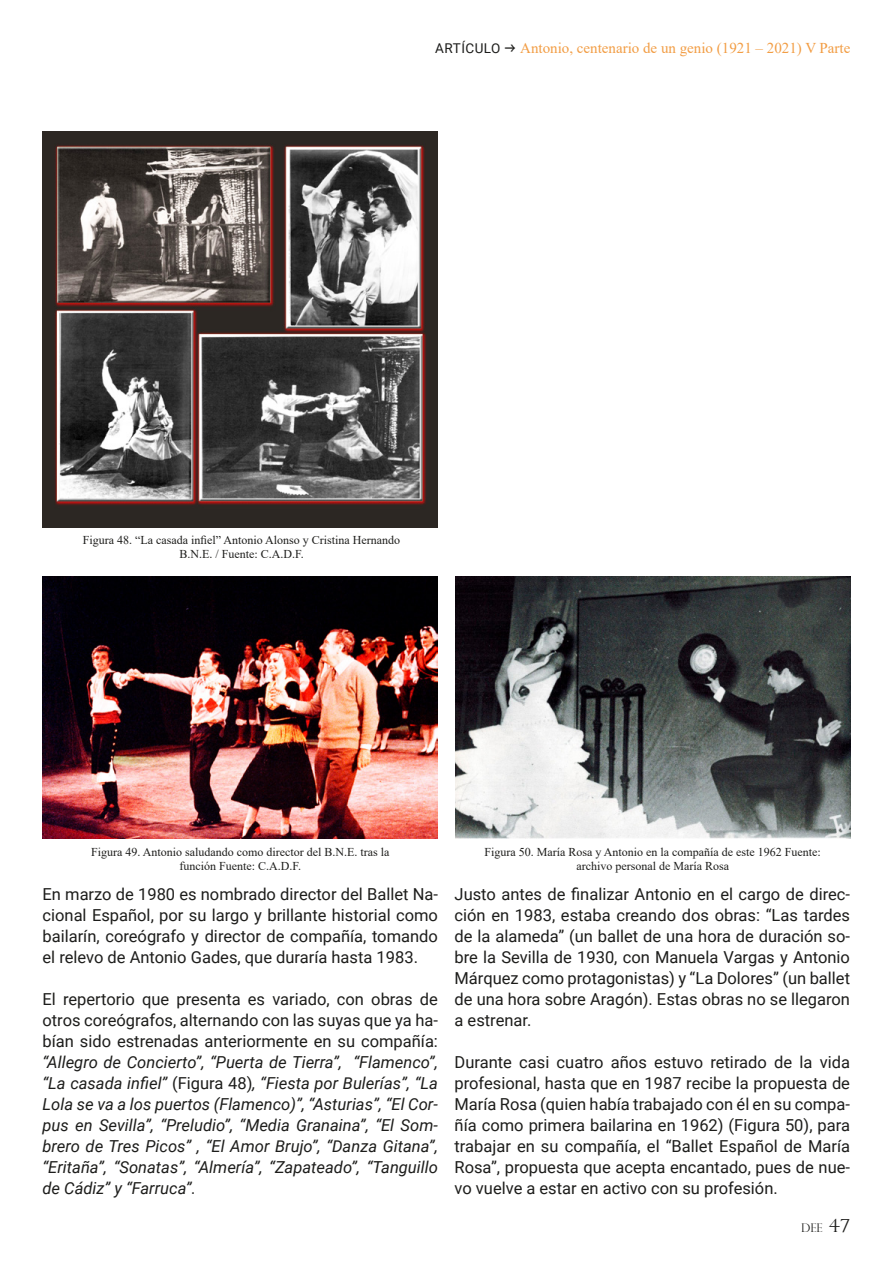
<style>
.page{position:relative;width:893px;height:1263px;background:#fff}
.page>*{position:absolute;margin:0;border:0;box-sizing:border-box;transform-origin:0 0}
.t1{font:16.5px/21px "Roboto";color:#1d1d1b;text-align:justify}
.t2{font:italic 16.5px/21px "Roboto";color:#1d1d1b;text-align:justify}
.t3{font:15px "Times New Roman";color:#f29d44}
.t4{font:12px/14.4px "Times New Roman";color:#1d1d1b;text-align:center}
.t5{font:300 12px "Perpetua Titling";color:#1d1d1b}
.s1{font-family:"Roboto";font-size:13.5px;color:#1d1d1b}
.s2{font-family:"Sharp Grotesk Book 20";font-size:13.5px;color:#1d1d1b}
.s3{font-style:normal}
.s4{font-size:18px}
</style>
<div class="page">
<img style="left:43px;top:132px;width:395px;height:395px">
<img style="left:43px;top:576px;width:395px;height:263px">
<img style="left:455px;top:576px;width:395px;height:263px">
<p class="t3" style="left:435px;top:38px;width:417px"><span class="s1">ARTÍCULO</span> <span class="s2">→</span> Antonio, centenario de un genio (1921 – 2021) V Parte</p>
<p class="t4" style="left:83px;top:532px;width:319px">Figura 48. “La casada infiel” Antonio Alonso y Cristina Hernando<br>B.N.E. / Fuente: C.A.D.F.</p>
<p class="t4" style="left:91px;top:844px;width:300px">Figura 49. Antonio saludando como director del B.N.E. tras la función Fuente: C.A.D.F.</p>
<p class="t4" style="left:485px;top:844px;width:338px">Figura 50. María Rosa y Antonio en la compañía de este 1962 Fuente: archivo personal de María Rosa</p>
<p class="t1" style="left:43px;top:883px;width:397px">En marzo de 1980 es nombrado director del Ballet Na&shy;cional Español, por su largo y brillante historial como bailarín, coreógrafo y director de compañía, tomando el relevo de Antonio Gades, que duraría hasta 1983.</p>
<p class="t1" style="left:43px;top:988px;width:397px">El repertorio que presenta es variado, con obras de otros coreógrafos, alternando con las suyas que ya ha&shy;bían sido estrenadas anteriormente en su compañía:</p>
<p class="t2" style="left:43px;top:1051px;width:397px">“Allegro de Concierto”, “Puerta de Tierra”, “Flamenco”, “La casada infiel” <span class="s3">(Figura 48)</span>, “Fiesta por Bulerías”, “La Lola se va a los puertos (Flamenco)”, “Asturias”, “El Cor&shy;pus en Sevilla”, “Preludio”, “Media Granaina”, “El Som&shy;brero de Tres Picos” , “El Amor Brujo”, “Danza Gitana”, “Eritaña”, “Sonatas”, “Almería”, “Zapateado”, “Tanguillo de Cádiz” y “Farruca”.</p>
<p class="t1" style="left:455px;top:883px;width:397px">Justo antes de finalizar Antonio en el cargo de direc&shy;ción en 1983, estaba creando dos obras: “Las tardes de la alameda” (un ballet de una hora de duración so&shy;bre la Sevilla de 1930, con Manuela Vargas y Antonio Márquez como protagonistas) y “La Dolores” (un ballet de una hora sobre Aragón). Estas obras no se llegaron a estrenar.</p>
<p class="t1" style="left:455px;top:1051px;width:397px">Durante casi cuatro años estuvo retirado de la vida profesional, hasta que en 1987 recibe la propuesta de María Rosa (quien había trabajado con él en su compa&shy;ñía como primera bailarina en 1962) (Figura 50), para trabajar en su compañía, el “Ballet Español de María Rosa”, propuesta que acepta encantado, pues de nue&shy;vo vuelve a estar en activo con su profesión.</p>
<p class="t5" style="left:801px;top:1220px;width:50px">DEE <span class="s4">47</span></p>
</div>
